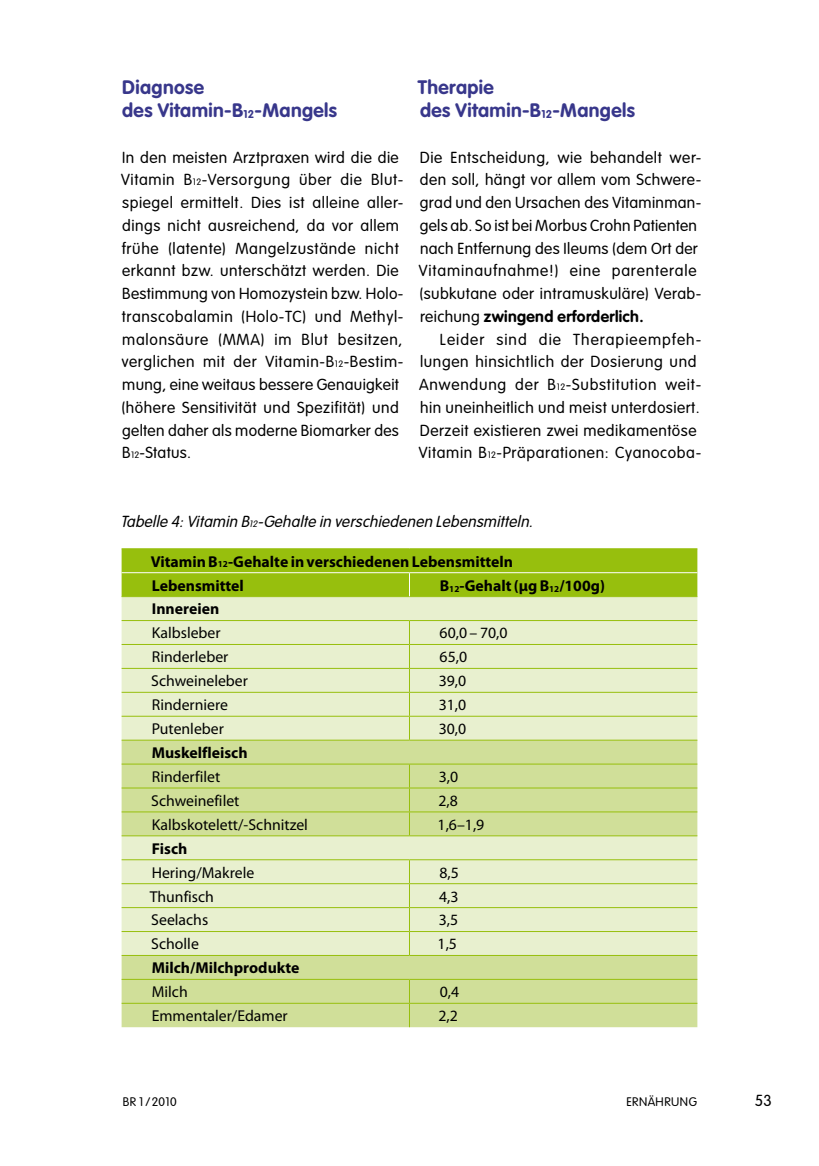
<style>
.page{position:relative;width:819px;height:1166px;background:#fff}
.page>*{position:absolute;margin:0;border:0;box-sizing:border-box;transform-origin:0 0}
.t1{font:700 19.25px/22.8px "VAG Rounded Std";letter-spacing:.02em;color:#38378b}
.t2{font:300 15.75px/22.8px "VAG Rounded Std";letter-spacing:.035em;color:#000}
.t3{font:15.75px "Myriad Pro";color:#000}
.t4{font:700 15.75px/24px "Myriad Pro";color:#000}
.t5{font:italic 300 15.75px "VAG Rounded Std";color:#000}
.t6{font:300 12.25px "VAG Rounded Std";letter-spacing:.025em;color:#000}
.s1{font-size:11.2px}
.s2{font-size:9.1px}
.s3{font-weight:700}
</style>
<div class="page">
<div style="left:122px;top:597px;width:575px;height:143px;background:#e8f0cf"></div>
<svg style="left:122px;top:741px;width:575px;height:286px;background:#d9e5ad"></svg>
<hr style="left:122px;top:548px;width:287px;height:1px;background:#97bf0d">
<hr style="left:409px;top:548px;width:288px;height:1px;background:#97bf0d">
<hr style="left:122px;top:620px;width:287px;height:1px;background:#97bf0d">
<hr style="left:409px;top:620px;width:288px;height:1px;background:#97bf0d">
<hr style="left:122px;top:644px;width:287px;height:1px;background:#97bf0d">
<hr style="left:409px;top:644px;width:288px;height:1px;background:#97bf0d">
<hr style="left:122px;top:668px;width:287px;height:1px;background:#97bf0d">
<hr style="left:409px;top:668px;width:288px;height:1px;background:#97bf0d">
<hr style="left:122px;top:692px;width:287px;height:1px;background:#97bf0d">
<hr style="left:409px;top:692px;width:288px;height:1px;background:#97bf0d">
<hr style="left:122px;top:716px;width:287px;height:1px;background:#97bf0d">
<hr style="left:409px;top:716px;width:288px;height:1px;background:#97bf0d">
<svg style="left:409px;top:621px;width:1px;height:119px"></svg>
<hr style="left:122px;top:740px;width:287px;height:1px;background:#97bf0d">
<hr style="left:409px;top:740px;width:288px;height:1px;background:#97bf0d">
<hr style="left:122px;top:763px;width:287px;height:1px;background:#97bf0d">
<hr style="left:409px;top:763px;width:288px;height:1px;background:#97bf0d">
<hr style="left:122px;top:787px;width:287px;height:1px;background:#97bf0d">
<hr style="left:409px;top:787px;width:288px;height:1px;background:#97bf0d">
<hr style="left:122px;top:811px;width:287px;height:1px;background:#97bf0d">
<hr style="left:409px;top:811px;width:288px;height:1px;background:#97bf0d">
<svg style="left:409px;top:764px;width:1px;height:71px"></svg>
<hr style="left:122px;top:835px;width:287px;height:1px;background:#97bf0d">
<hr style="left:409px;top:835px;width:288px;height:1px;background:#97bf0d">
<hr style="left:122px;top:859px;width:287px;height:1px;background:#97bf0d">
<hr style="left:409px;top:859px;width:288px;height:1px;background:#97bf0d">
<hr style="left:122px;top:883px;width:287px;height:1px;background:#97bf0d">
<hr style="left:409px;top:883px;width:288px;height:1px;background:#97bf0d">
<hr style="left:122px;top:907px;width:287px;height:1px;background:#97bf0d">
<hr style="left:409px;top:907px;width:288px;height:1px;background:#97bf0d">
<hr style="left:122px;top:931px;width:287px;height:1px;background:#97bf0d">
<hr style="left:409px;top:931px;width:288px;height:1px;background:#97bf0d">
<svg style="left:409px;top:860px;width:1px;height:95px"></svg>
<hr style="left:122px;top:955px;width:287px;height:1px;background:#97bf0d">
<hr style="left:409px;top:955px;width:288px;height:1px;background:#97bf0d">
<hr style="left:122px;top:979px;width:287px;height:1px;background:#97bf0d">
<hr style="left:409px;top:979px;width:288px;height:1px;background:#97bf0d">
<hr style="left:122px;top:1003px;width:287px;height:1px;background:#97bf0d">
<hr style="left:409px;top:1003px;width:288px;height:1px;background:#97bf0d">
<svg style="left:409px;top:980px;width:1px;height:47px"></svg>
<div style="left:122px;top:549px;width:575px;height:48px;background:#97bf0d"></div>
<hr style="left:122px;top:572px;width:287px;height:1px;background:#fff">
<hr style="left:409px;top:572px;width:288px;height:1px;background:#fff">
<p class="t1" style="left:122px;top:77px;width:216px">Diagnose<br>des Vitamin-B<span class="s1">12</span>-Mangels</p>
<p class="t2" style="left:121px;top:146px;width:284px">In den meisten Arztpraxen wird die die Vitamin B<span class="s2">12</span>-Versorgung über die Blut&shy;spiegel ermittelt. Dies ist alleine aller&shy;dings nicht ausreichend, da vor allem frühe (latente) Mangelzustände nicht erkannt bzw. unterschätzt werden. Die Bestimmung von Homozystein bzw. Holo&shy;transcobalamin (Holo-TC) und Methyl&shy;malonsäure (MMA) im Blut besitzen, verglichen mit der Vitamin-B<span class="s2">12</span>-Bestim&shy;mung, eine weitaus bessere Genauigkeit (höhere Sensitivität und Spezifität) und gelten daher als moderne Biomarker des B<span class="s2">12</span>-Status.</p>
<p class="t1" style="left:418px;top:77px;width:219px">Therapie<br>des Vitamin-B<span class="s1">12</span>-Mangels</p>
<p class="t2" style="left:419px;top:146px;width:284px">Die Entscheidung, wie behandelt wer&shy;den soll, hängt vor allem vom Schwere&shy;grad und den Ursachen des Vitaminman&shy;gels ab. So ist bei Morbus Crohn Patienten nach Entfernung des Ileums (dem Ort der Vitaminaufnahme!) eine parenterale (subkutane oder intramuskuläre) Verab&shy;reichung <span class="s3">zwingend erforderlich.</span></p>
<p class="t2" style="left:419px;top:328px;width:284px;text-indent:21px">Leider sind die Therapieempfeh&shy;lungen hinsichtlich der Dosierung und Anwendung der B<span class="s2">12</span>-Substitution weit&shy;hin uneinheitlich und meist unterdosiert.<br>Derzeit existieren zwei medikamentöse Vitamin B<span class="s2">12</span>-Präparationen: Cyanocoba-</p>
<p class="t5" style="left:120px;top:512px;width:418px">Tabelle 4:Vitamin B<span class="s2">12</span>-Gehalte in verschiedenen Lebensmitteln.</p>
<p class="t4" style="left:151px;top:549px;width:364px">Vitamin B<span class="s2">12</span>-Gehalte in verschiedenen Lebensmitteln<br>Lebensmittel</p>
<p class="t4" style="left:440px;top:573px;width:167px">B<sub>12</sub>-Gehalt (µg B<sub>12</sub>/100g)</p>
<p class="t4" style="left:152px;top:597px;width:69px">Innereien</p>
<p class="t3" style="left:152px;top:624px;width:70px">Kalbsleber</p>
<p class="t3" style="left:439px;top:624px;width:69px">60,0 – 70,0</p>
<p class="t3" style="left:152px;top:648px;width:78px">Rinderleber</p>
<p class="t3" style="left:439px;top:648px;width:29px">65,0</p>
<p class="t3" style="left:151px;top:672px;width:98px">Schweineleber</p>
<p class="t3" style="left:439px;top:672px;width:29px">39,0</p>
<p class="t3" style="left:152px;top:696px;width:78px">Rinderniere</p>
<p class="t3" style="left:439px;top:696px;width:29px">31,0</p>
<p class="t3" style="left:152px;top:720px;width:74px">Putenleber</p>
<p class="t3" style="left:439px;top:720px;width:29px">30,0</p>
<p class="t4" style="left:152px;top:740px;width:97px">Muskelfleisch</p>
<p class="t3" style="left:152px;top:768px;width:70px">Rinderfilet</p>
<p class="t3" style="left:439px;top:768px;width:21px">3,0</p>
<p class="t3" style="left:151px;top:792px;width:90px">Schweinefilet</p>
<p class="t3" style="left:438px;top:792px;width:21px">2,8</p>
<p class="t3" style="left:152px;top:816px;width:158px">Kalbskotelett/-Schnitzel</p>
<p class="t3" style="left:437px;top:816px;width:48px">1,6–1,9</p>
<p class="t4" style="left:152px;top:836px;width:37px">Fisch</p>
<p class="t3" style="left:152px;top:864px;width:104px">Hering/Makrele</p>
<p class="t3" style="left:439px;top:864px;width:21px">8,5</p>
<p class="t3" style="left:150px;top:887px;width:66px">Thunfisch</p>
<p class="t3" style="left:439px;top:887px;width:21px">4,3</p>
<p class="t3" style="left:151px;top:911px;width:58px">Seelachs</p>
<p class="t3" style="left:439px;top:911px;width:21px">3,5</p>
<p class="t3" style="left:151px;top:935px;width:49px">Scholle</p>
<p class="t3" style="left:437px;top:935px;width:21px">1,5</p>
<p class="t4" style="left:152px;top:955px;width:149px">Milch/Milchprodukte</p>
<p class="t3" style="left:152px;top:983px;width:38px">Milch</p>
<p class="t3" style="left:439px;top:983px;width:21px">0,4</p>
<p class="t3" style="left:152px;top:1007px;width:137px">Emmentaler/Edamer</p>
<p class="t3" style="left:438px;top:1007px;width:21px">2,2</p>
<p class="t6" style="left:123px;top:1095px;width:55px">BR 1 /2010</p>
<p class="t6" style="left:626px;top:1095px;width:72px">Ernährung</p>
<p class="t2" style="left:754px;top:1090px;width:19px">53</p>
</div>
